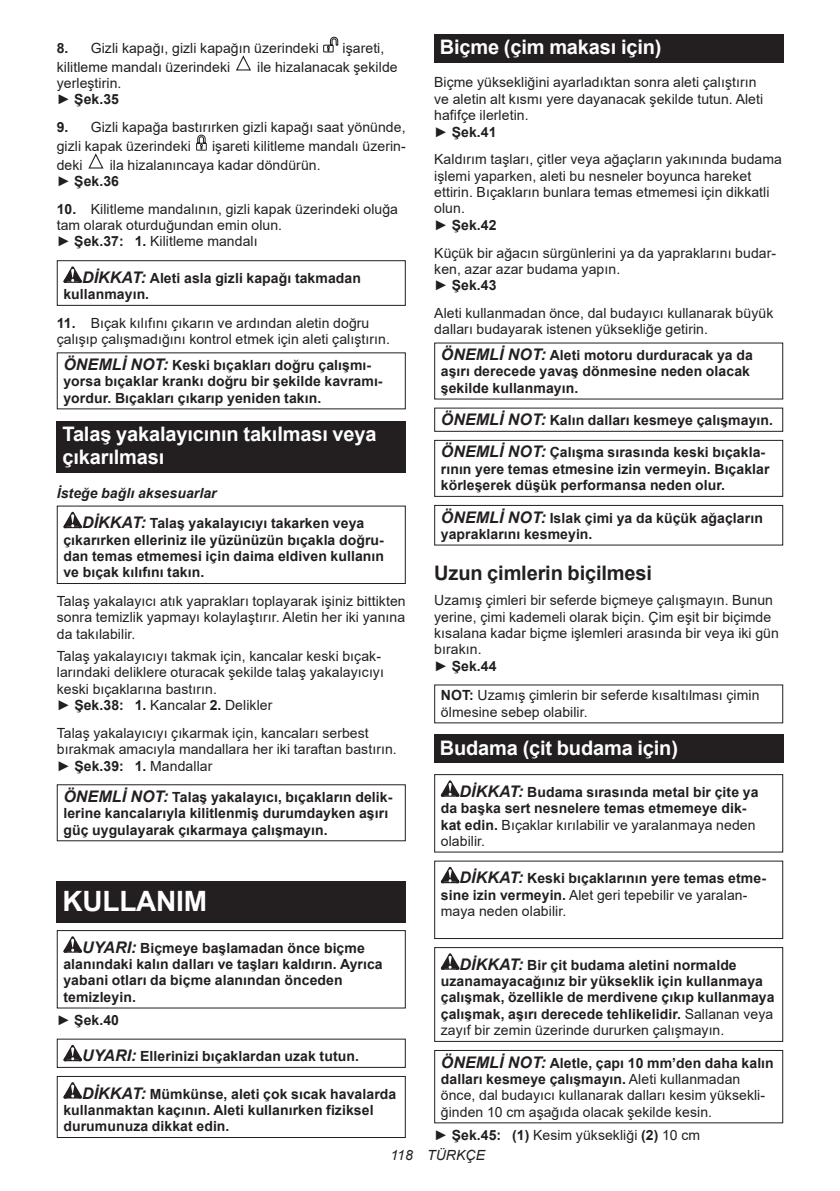
<style>
.page{position:relative;width:840px;height:1191px;background:#fff}
.page>*{position:absolute;margin:0;border:0;box-sizing:border-box;transform-origin:0 0}
.t1{font:700 28px "Arial";letter-spacing:-.01em;color:#fff}
.t2{font:700 20px/23.4px "Arial";letter-spacing:-.01em;color:#fff}
.t3{font:700 20px "Arial";letter-spacing:-.01em;color:#231f20}
.t4{font:14px/16.4px "Arial";letter-spacing:.005em;color:#231f20}
.t5{font:700 14px/16.4px "Arial";letter-spacing:.005em;color:#231f20}
.t6{font:italic 14px "Arial";letter-spacing:.005em;color:#231f20}
.s1{font-weight:700}
.s2{font-style:italic;font-size:16px}
.s3{font-style:italic}
.s4{font-weight:400}
.s5{font-weight:700;font-style:italic;font-size:16px}
</style>
<div class="page">
<svg style="left:323px;top:36px;width:15px;height:17px"></svg>
<svg style="left:236px;top:55px;width:15px;height:16px"></svg>
<svg style="left:196px;top:134px;width:11px;height:17px"></svg>
<svg style="left:88px;top:153px;width:16px;height:16px"></svg>
<svg style="left:63px;top:266px;width:19px;height:17px"></svg>
<div style="left:57px;top:260px;width:348px;height:46px;border:1px solid #231f20"></div>
<div style="left:57px;top:421px;width:348px;height:51px;background:#231f20"></div>
<svg style="left:63px;top:512px;width:19px;height:16px"></svg>
<div style="left:57px;top:505px;width:348px;height:79px;border:1px solid #231f20"></div>
<div style="left:57px;top:881px;width:348px;height:41px;background:#231f20"></div>
<svg style="left:63px;top:936px;width:19px;height:16px"></svg>
<div style="left:57px;top:930px;width:348px;height:78px;border:1px solid #231f20"></div>
<svg style="left:63px;top:1044px;width:19px;height:17px"></svg>
<div style="left:57px;top:1038px;width:348px;height:30px;border:1px solid #231f20"></div>
<svg style="left:63px;top:1082px;width:19px;height:16px"></svg>
<div style="left:57px;top:1076px;width:348px;height:62px;border:1px solid #231f20"></div>
<div style="left:434px;top:34px;width:348px;height:29px;background:#231f20"></div>
<div style="left:434px;top:407px;width:348px;height:25px;border:1px solid #231f20"></div>
<div style="left:434px;top:440px;width:348px;height:57px;border:1px solid #231f20"></div>
<div style="left:434px;top:505px;width:348px;height:40px;border:1px solid #231f20"></div>
<div style="left:434px;top:734px;width:348px;height:29px;background:#231f20"></div>
<svg style="left:440px;top:780px;width:19px;height:16px"></svg>
<div style="left:434px;top:774px;width:348px;height:78px;border:1px solid #231f20"></div>
<svg style="left:440px;top:867px;width:19px;height:16px"></svg>
<div style="left:434px;top:860px;width:348px;height:79px;border:1px solid #231f20"></div>
<svg style="left:440px;top:953px;width:19px;height:16px"></svg>
<div style="left:434px;top:947px;width:348px;height:95px;border:1px solid #231f20"></div>
<div style="left:434px;top:1050px;width:348px;height:73px;border:1px solid #231f20"></div>
<p class="t4" style="left:57px;top:40px;width:263px"><span class="s1">8.</span> Gizli kapağı, gizli kapağın üzerindeki</p>
<p class="t4" style="left:342px;top:40px;width:43px">işareti,</p>
<p class="t4" style="left:57px;top:58px;width:175px">kilitleme mandalı üzerindeki</p>
<p class="t4" style="left:257px;top:58px;width:142px">ile hizalanacak şekilde</p>
<p class="t4" style="left:57px;top:75px;width:66px">yerleştirin. ► <span class="s1">Şek.35</span></p>
<p class="t4" style="left:57px;top:118px;width:350px;line-height:18.8px"><span class="s1">9.</span> Gizli kapağa bastırırken gizli kapağı saat yönünde, gizli kapak üzerindeki</p>
<p class="t4" style="left:212px;top:138px;width:195px">işareti kilitleme mandalı üzerin-</p>
<p class="t4" style="left:57px;top:156px;width:265px;text-indent:53px">ila hizalanıncaya kadar döndürün. ► <span class="s1">Şek.36</span></p>
<p class="t4" style="left:57px;top:200px;width:342px"><span class="s1">10.</span> Kilitleme mandalının, gizli kapak üzerindeki oluğa tam olarak oturduğundan emin olun.<br>► <span class="s1">Şek.37: 1.</span> Kilitleme mandalı</p>
<p class="t5" style="left:63px;top:270px;width:299px;text-indent:19px"><span class="s2">DİKKAT:</span> Aleti asla gizli kapağı takmadan kullanmayın.</p>
<p class="t4" style="left:57px;top:315px;width:334px"><span class="s1">11.</span> Bıçak kılıfını çıkarın ve ardından aletin doğru çalışıp çalışmadığını kontrol etmek için aleti çalıştırın.</p>
<p class="t5" style="left:63px;top:357px;width:320px"><span class="s2">ÖNEMLİ NOT:</span> Keski bıçakları doğru çalışmı&shy;yorsa bıçaklar krankı doğru bir şekilde kavramı&shy;yordur. Bıçakları çıkarıp yeniden takın.</p>
<h2 class="t2" style="left:62px;top:422px;width:315px">Talaş yakalayıcının takılması veya çıkarılması</h2>
<p class="t5" style="left:82px;top:477px;width:283px;line-height:30.6px;text-indent:-25px"><span class="s3">İsteğe bağlı aksesuarlar<br></span><span class="s2">DİKKAT:</span> Talaş yakalayıcıyı takarken veya</p>
<p class="t5" style="left:63px;top:531px;width:322px;text-align:justify">çıkarırken elleriniz ile yüzünüzün bıçakla doğru&shy;dan temas etmemesi için daima eldiven kullanın ve bıçak kılıfını takın.</p>
<p class="t4" style="left:57px;top:593px;width:350px;text-align:justify">Talaş yakalayıcı atık yaprakları toplayarak işiniz bittikten sonra temizlik yapmayı kolaylaştırır. Aletin her iki yanına da takılabilir.</p>
<p class="t4" style="left:57px;top:647px;width:328px">Talaş yakalayıcıyı takmak için, kancalar keski bıçak&shy;larındaki deliklere oturacak şekilde talaş yakalayıcıyı keski bıçaklarına bastırın.<br>► <span class="s1">Şek.38: 1.</span> Kancalar <span class="s1">2.</span> Delikler</p>
<p class="t4" style="left:57px;top:724px;width:341px">Talaş yakalayıcıyı çıkarmak için, kancaları serbest bırakmak amacıyla mandallara her iki taraftan bastırın. ► <span class="s1">Şek.39: 1.</span> Mandallar</p>
<p class="t5" style="left:63px;top:789px;width:330px"><span class="s2">ÖNEMLİ NOT:</span> Talaş yakalayıcı, bıçakların delik&shy;lerine kancalarıyla kilitlenmiş durumdayken aşırı güç uygulayarak çıkarmaya çalışmayın.</p>
<p class="t4" style="left:57px;top:156px;width:27px">deki</p>
<h1 class="t1" style="left:62px;top:881px;width:146px">KULLANIM</h1>
<p class="t5" style="left:63px;top:939px;width:320px;text-indent:19px"><span class="s2">UYARI:</span> Biçmeye başlamadan önce biçme alanındaki kalın dalları ve taşları kaldırın. Ayrıca yabani otları da biçme alanından önceden temizleyin.</p>
<p class="t5" style="left:57px;top:1012px;width:64px"><span class="s4">►</span> Şek.40</p>
<p class="t5" style="left:82px;top:1048px;width:278px"><span class="s2">UYARI:</span> Ellerinizi bıçaklardan uzak tutun.</p>
<p class="t5" style="left:63px;top:1085px;width:334px;text-indent:19px"><span class="s2">DİKKAT:</span> Mümkünse, aleti çok sıcak havalarda kullanmaktan kaçının. Aleti kullanırken fiziksel durumunuza dikkat edin.</p>
<h2 class="t2" style="left:439px;top:36px;width:223px">Biçme (çim makası için)</h2>
<p class="t4" style="left:434px;top:74px;width:330px">Biçme yüksekliğini ayarladıktan sonra aleti çalıştırın ve aletin alt kısmı yere dayanacak şekilde tutun. Aleti hafifçe ilerletin.<br>► <span class="s1">Şek.41</span></p>
<p class="t4" style="left:434px;top:151px;width:349px">Kaldırım taşları, çitler veya ağaçların yakınında budama işlemi yaparken, aleti bu nesneler boyunca hareket ettirin. Bıçakların bunlara temas etmemesi için dikkatli olun.<br>► <span class="s1">Şek.42</span></p>
<p class="t4" style="left:434px;top:244px;width:343px">Küçük bir ağacın sürgünlerini ya da yapraklarını budar&shy;ken, azar azar budama yapın.<br>► <span class="s1">Şek.43</span></p>
<p class="t4" style="left:434px;top:305px;width:340px">Aleti kullanmadan önce, dal budayıcı kullanarak büyük dalları budayarak istenen yüksekliğe getirin.</p>
<p class="t5" style="left:440px;top:347px;width:313px"><span class="s2">ÖNEMLİ NOT:</span> Aleti motoru durduracak ya da aşırı derecede yavaş dönmesine neden olacak şekilde kullanmayın.</p>
<p class="t5" style="left:440px;top:412px;width:333px"><span class="s2">ÖNEMLİ NOT:</span> Kalın dalları kesmeye çalışmayın.</p>
<p class="t5" style="left:440px;top:444px;width:330px"><span class="s2">ÖNEMLİ NOT:</span> Çalışma sırasında keski bıçakla&shy;rının yere temas etmesine izin vermeyin. Bıçaklar körleşerek düşük performansa neden olur.</p>
<p class="t5" style="left:440px;top:509px;width:323px"><span class="s2">ÖNEMLİ NOT:</span> Islak çimi ya da küçük ağaçların yapraklarını kesmeyin.</p>
<h2 class="t3" style="left:434px;top:559px;width:219px">Uzun çimlerin biçilmesi</h2>
<p class="t4" style="left:434px;top:592px;width:346px">Uzamış çimleri bir seferde biçmeye çalışmayın. Bunun yerine, çimi kademeli olarak biçin. Çim eşit bir biçimde kısalana kadar biçme işlemleri arasında bir veya iki gün bırakın.<br>► <span class="s1">Şek.44</span></p>
<p class="t4" style="left:440px;top:687px;width:320px"><span class="s1">NOT:</span> Uzamış çimlerin bir seferde kısaltılması çimin ölmesine sebep olabilir.</p>
<h2 class="t2" style="left:439px;top:736px;width:239px">Budama (çit budama için)</h2>
<p class="t5" style="left:440px;top:783px;width:319px;text-indent:19px"><span class="s2">DİKKAT:</span> Budama sırasında metal bir çite ya da başka sert nesnelere temas etmemeye dik&shy;kat edin. <span class="s4">Bıçaklar kırılabilir ve yaralanmaya neden olabilir.</span></p>
<p class="t5" style="left:440px;top:870px;width:326px;text-indent:19px"><span class="s2">DİKKAT:</span> Keski bıçaklarının yere temas etme&shy;sine izin vermeyin. <span class="s4">Alet geri tepebilir ve yaralan&shy;maya neden olabilir.</span></p>
<p class="t5" style="left:440px;top:956px;width:335px;text-indent:19px"><span class="s2">DİKKAT:</span> Bir çit budama aletini normalde uzanamayacağınız bir yükseklik için kullanmaya çalışmak, özellikle de merdivene çıkıp kullanmaya çalışmak, aşırı derecede tehlikelidir. <span class="s4">Sallanan veya zayıf bir zemin üzerinde dururken çalışmayın.</span></p>
<p class="t4" style="left:440px;top:1054px;width:334px"><span class="s5">ÖNEMLİ NOT:</span> <span class="s1">Aletle, çapı 10 mm’den daha kalın dalları kesmeye çalışmayın.</span> Aleti kullanmadan önce, dal budayıcı kullanarak dalları kesim yüksekli&shy;ğinden 10 cm aşağıda olacak şekilde kesin.</p>
<p class="t4" style="left:434px;top:1126px;width:267px">► <span class="s1">Şek.45: (1)</span> Kesim yüksekliği <span class="s1">(2)</span> 10 cm</p>
<p class="t6" style="left:390px;top:1146px;width:96px">118 TÜRKÇE</p>
</div>
